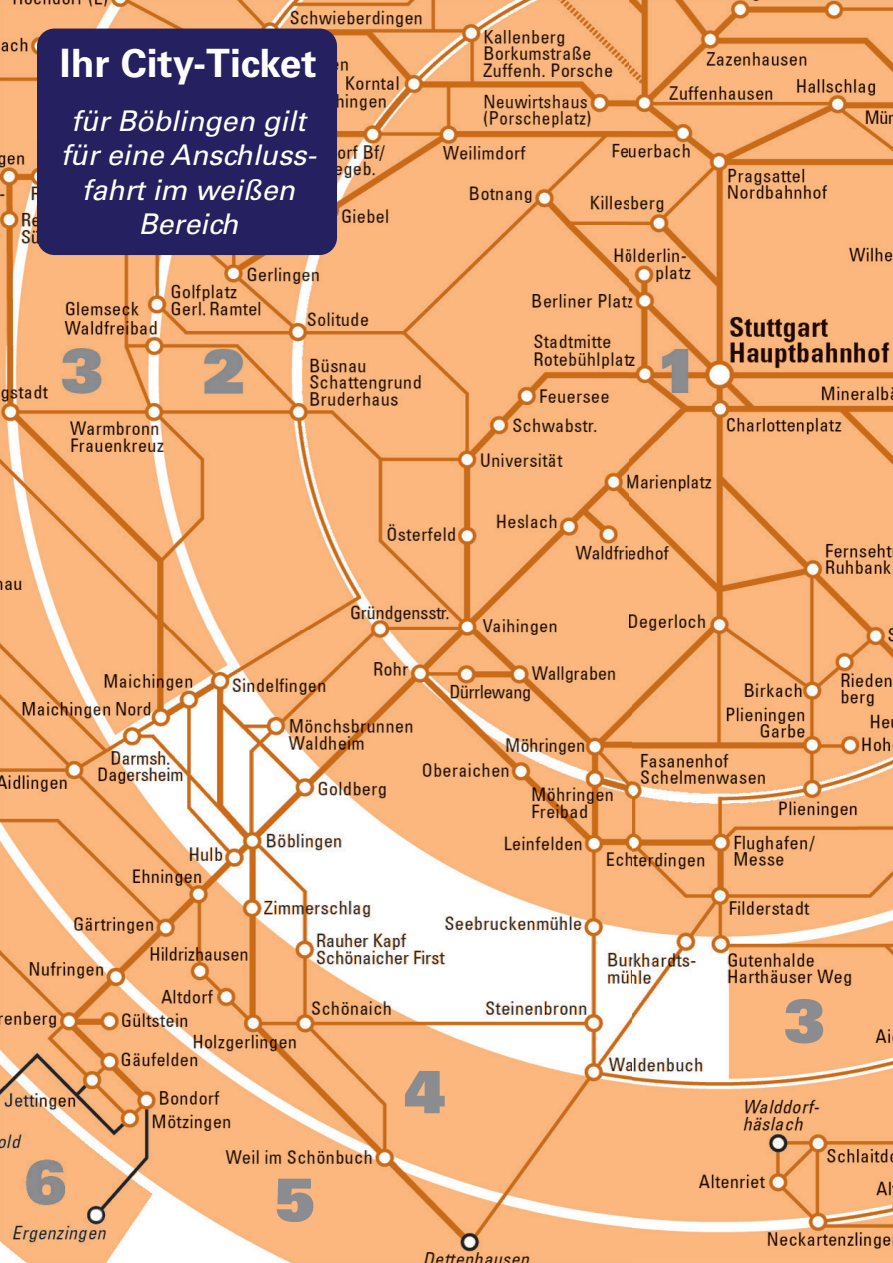
<style>
.page{position:relative;width:893px;height:1263px;background:#fff}
.page>*{position:absolute;margin:0;border:0;box-sizing:border-box;transform-origin:0 0}
.t1{font:900 58.65px "Univers";color:#8a8c8f}
.t2{font:700 39px "Univers LT";color:#fff}
.t3{font:italic 28.5px/34.2px "Univers LT";color:#fff;text-align:center}
</style>
<div class="page">
<img style="left:0;top:0;width:630px;height:630px">
<img style="left:630px;top:0;width:263px;height:1263px">
<img style="left:0;top:630px;width:631px;height:633px">
<div style="left:37px;top:29px;width:300px;height:226px;background:#252161;border-radius:17px"></div>
<h2 class="t2" style="left:60px;top:41px;width:258px">Ihr City-Ticket</h2>
<p class="t3" style="left:61px;top:104px;width:257px">für Böblingen gilt für eine Anschluss&shy;fahrt im weißen<br>Bereich</p>
<h1 class="t1" style="left:274px;top:1161px;width:43px">5</h1>
<h1 class="t1" style="left:404px;top:1053px;width:43px">4</h1>
<h1 class="t1" style="left:784px;top:983px;width:43px">3</h1>
</div>
